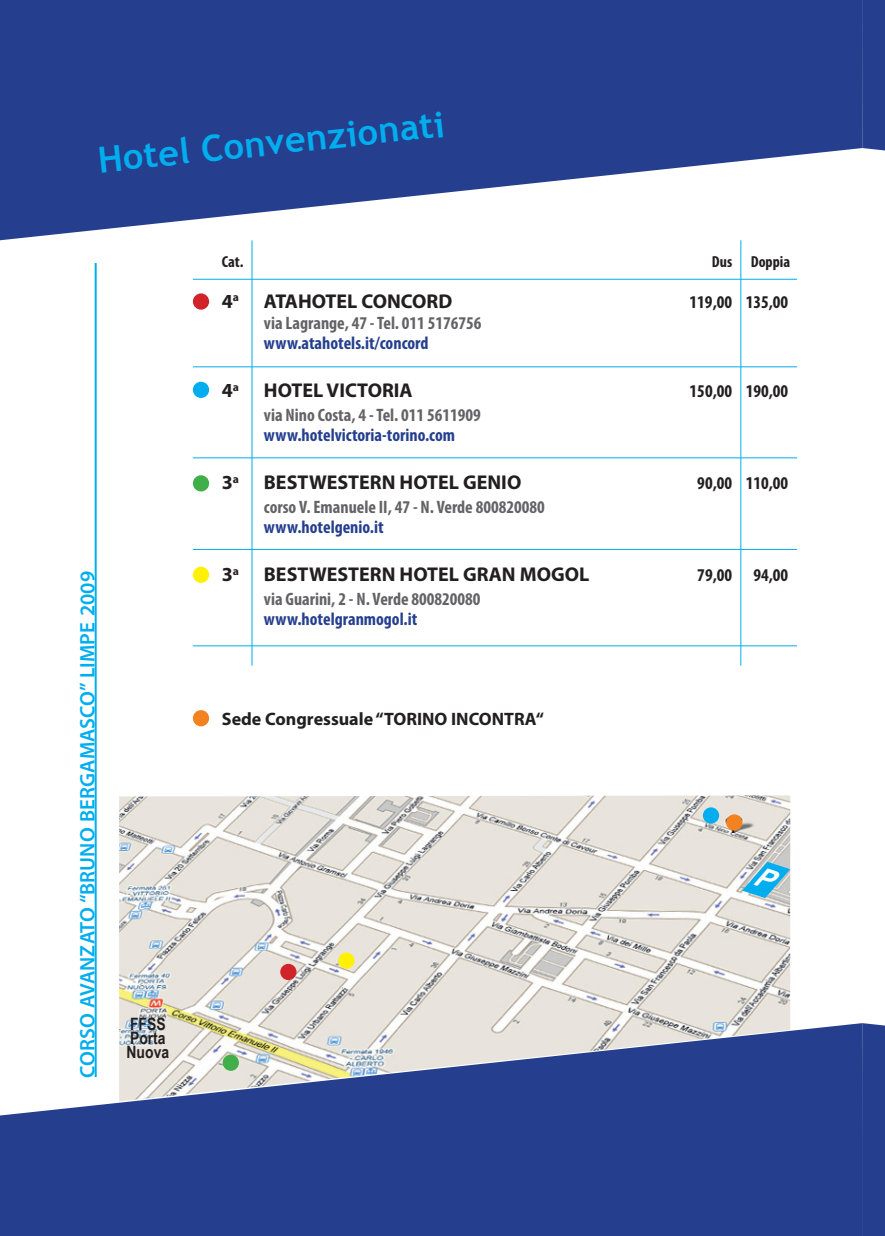
<style>
.page{position:relative;width:885px;height:1236px;background:#fff}
.page>*{position:absolute;margin:0;border:0;box-sizing:border-box;transform-origin:0 0}
.t1{font:700 36px "Trebuchet MS";color:#00aeef}
.t2{font:600 21px "Myriad Pro";letter-spacing:.005em;color:#00aeef}
.t3{font:700 20px "Myriad Pro";color:#231f20}
.t4{font:700 condensed 18px "Myriad Pro";color:#636366}
.t5{font:700 condensed 18px "Myriad Pro";color:#253f8e}
.t6{font:700 condensed 18px "Myriad Pro";color:#231f20}
.t7{font:700 18px "Myriad Pro";color:#231f20}
.t8{font:700 17px/14px "Arial Narrow";color:#231f20}
.t9{font:700 condensed 16px "Myriad Pro";color:#231f20}
</style>
<div class="page">
<svg style="left:0;top:1023px;width:860px;height:213px;background:#364e97"></svg>
<svg style="left:0;top:0;width:862px;height:240px;fill:#253f8e"></svg>
<div style="left:862px;top:0;width:22px;height:150px;background:#253f8e"></div>
<div style="left:860px;top:1023px;width:24px;height:213px;background:#253f8e"></div>
<hr style="left:862px;top:0;width:1px;height:148px;background:#253f8e">
<img style="left:119px;top:795px;width:671px;height:306px">
<hr style="left:95px;top:263px;width:2px;height:814px;background:#00aeef">
<div style="left:193px;top:293px;width:16px;height:17px;background:#d1232a;border-radius:50%"></div>
<div style="left:280px;top:964px;width:16px;height:16px;background:#d1232a;border-radius:50%"></div>
<div style="left:193px;top:382px;width:16px;height:16px;background:#00aeef;border-radius:50%"></div>
<div style="left:702px;top:807px;width:17px;height:17px;background:#00aeef;border-radius:50%"></div>
<div style="left:193px;top:475px;width:16px;height:16px;background:#40ae49;border-radius:50%"></div>
<div style="left:193px;top:710px;width:16px;height:16px;background:#f58220;border-radius:50%"></div>
<div style="left:726px;top:814px;width:16px;height:17px;background:#f58220;border-radius:50%"></div>
<div style="left:223px;top:1054px;width:16px;height:17px;background:#40ae49;border-radius:50%"></div>
<div style="left:193px;top:567px;width:16px;height:16px;background:#fff101;border-radius:50%"></div>
<div style="left:338px;top:952px;width:16px;height:17px;background:#fff101;border-radius:50%"></div>
<hr style="left:193px;top:366px;width:604px;height:1px;background:#00aeef">
<hr style="left:193px;top:457px;width:604px;height:1px;background:#00aeef">
<hr style="left:193px;top:549px;width:604px;height:1px;background:#00aeef">
<hr style="left:193px;top:645px;width:604px;height:1px;background:#00aeef">
<hr style="left:193px;top:279px;width:604px;height:1px;background:#00aeef">
<hr style="left:740px;top:240px;width:1px;height:426px;background:#00aeef">
<hr style="left:251px;top:240px;width:1px;height:426px;background:#00aeef">
<svg style="left:742px;top:862px;width:48px;height:36px;background:#69bddc"></svg>
<p class="t1" style="left:96px;top:138px;width:349px;rotate:-6deg">Hotel Convenzionati</p>
<p class="t2" style="left:74px;top:1078px;width:509px;rotate:-90deg">CORSO AVANZATO “BRUNO BERGAMASCO” LIMPE 2009</p>
<p class="t8" style="left:130px;top:1016px;width:37px">FFSS</p>
<p class="t8" style="left:126px;top:1030px;width:44px">Porta<br>Nuova</p>
<p class="t9" style="left:222px;top:252px;width:23px">Cat.</p>
<p class="t9" style="left:711px;top:252px;width:80px">Dus Doppia</p>
<p class="t3" style="left:222px;top:288px;width:232px">4<sup>a</sup> ATAHOTEL CONCORD</p>
<p class="t6" style="left:689px;top:291px;width:100px">119,00 135,00</p>
<p class="t4" style="left:264px;top:312px;width:219px">via Lagrange, 47 - Tel. 011 5176756</p>
<p class="t5" style="left:264px;top:332px;width:166px">www.atahotels.it/concord</p>
<p class="t3" style="left:222px;top:378px;width:192px">4<sup>a</sup> HOTEL VICTORIA</p>
<p class="t6" style="left:689px;top:380px;width:100px">150,00 190,00</p>
<p class="t4" style="left:264px;top:404px;width:218px">via Nino Costa, 4 - Tel. 011 5611909</p>
<p class="t5" style="left:264px;top:424px;width:193px">www.hotelvictoria-torino.com</p>
<p class="t3" style="left:222px;top:470px;width:301px">3<sup>a</sup> BESTWESTERN HOTEL GENIO</p>
<p class="t6" style="left:697px;top:472px;width:92px">90,00 110,00</p>
<p class="t4" style="left:264px;top:496px;width:282px">corso V. Emanuele II, 47 - N. Verde 800820080</p>
<p class="t5" style="left:264px;top:516px;width:121px">www.hotelgenio.it</p>
<p class="t3" style="left:222px;top:562px;width:369px">3<sup>a</sup> BESTWESTERN HOTEL GRAN MOGOL</p>
<p class="t6" style="left:697px;top:564px;width:92px">79,00 94,00</p>
<p class="t4" style="left:264px;top:588px;width:218px">via Guarini, 2 - N. Verde 800820080</p>
<p class="t5" style="left:264px;top:608px;width:155px">www.hotelgranmogol.it</p>
<p class="t7" style="left:222px;top:708px;width:324px">Sede Congressuale “TORINO INCONTRA“</p>
</div>
